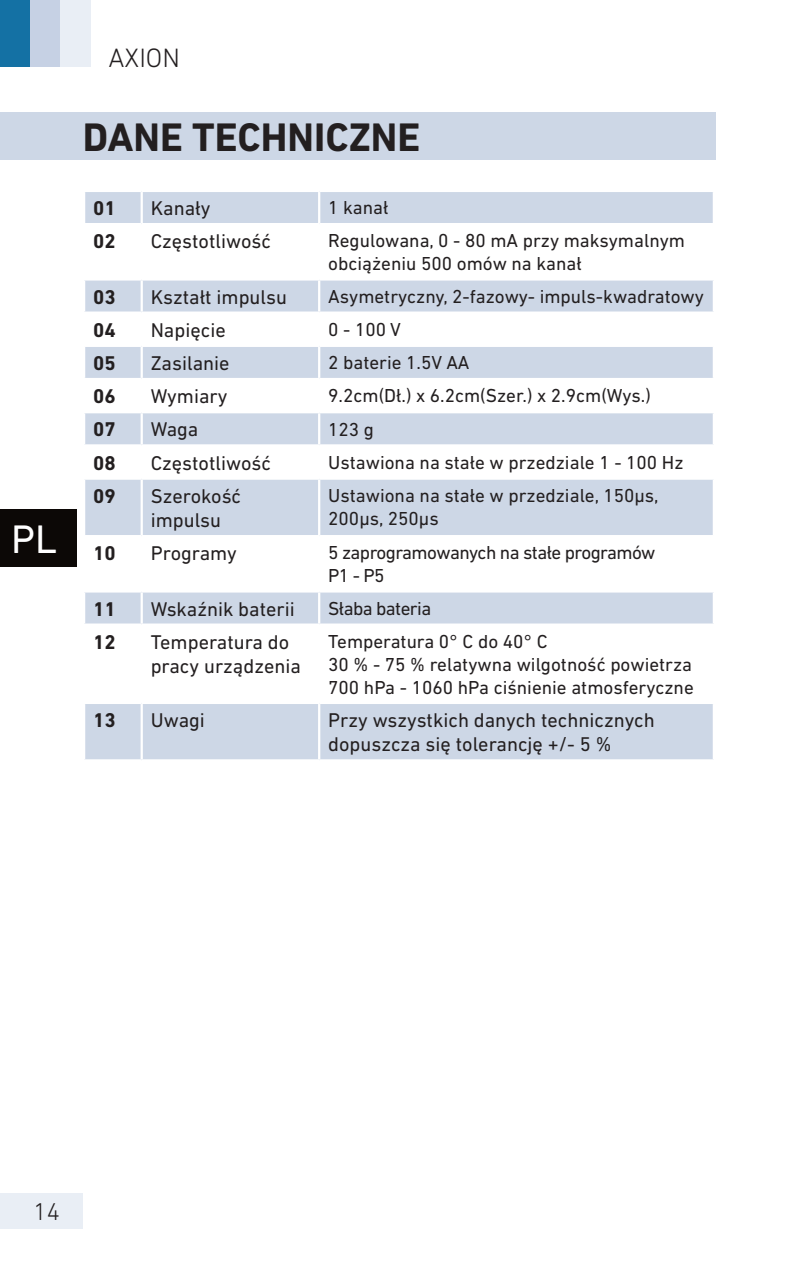
<style>
.page{position:relative;width:798px;height:1276px;background:#fff}
.page>*{position:absolute;margin:0;border:0;box-sizing:border-box;transform-origin:0 0}
.t1{font:700 40.5px "DIN Next LT Pro";color:#231f20}
.t2{font:40.5px "DIN Next LT Pro";color:#fff}
.t3{font:300 27px "DIN Next LT Pro";color:#231f20}
.t4{font:300 24.75px "DIN Next LT Pro";color:#231f20}
.t5{font:20.25px/24.3px "DIN Next LT Pro";color:#231f20}
.t6{font:700 20.25px "DIN Next LT Pro";color:#231f20}
.t7{font:19.12px/22.9px "DIN Next LT Pro";color:#231f20}
.t8{font:19.12px/22.9px "DIN Next LT Pro";letter-spacing:-.03em;color:#231f20}
</style>
<div class="page">
<div style="left:85px;top:192px;width:627px;height:31px;background:#cdd7e6"></div>
<svg style="left:85px;top:280px;width:627px;height:479px;fill:#ced8e6"></svg>
<hr style="left:140px;top:192px;width:3px;height:31px;background:#fff">
<hr style="left:318px;top:192px;width:2px;height:31px;background:#fff">
<hr style="left:140px;top:280px;width:3px;height:31px;background:#fff">
<hr style="left:318px;top:280px;width:2px;height:31px;background:#fff">
<hr style="left:83px;top:311px;width:59px;height:3px;background:#fff">
<hr style="left:142px;top:311px;width:177px;height:3px;background:#fff">
<hr style="left:140px;top:314px;width:3px;height:31px;background:#fff">
<hr style="left:319px;top:311px;width:395px;height:3px;background:#fff">
<hr style="left:318px;top:314px;width:2px;height:31px;background:#fff">
<hr style="left:140px;top:380px;width:3px;height:31px;background:#fff">
<hr style="left:318px;top:380px;width:2px;height:31px;background:#fff">
<hr style="left:140px;top:446px;width:3px;height:31px;background:#fff">
<hr style="left:318px;top:446px;width:2px;height:31px;background:#fff">
<hr style="left:140px;top:537px;width:3px;height:53px;background:#fff">
<hr style="left:318px;top:537px;width:2px;height:53px;background:#fff">
<hr style="left:140px;top:626px;width:3px;height:76px;background:#fff">
<hr style="left:318px;top:626px;width:2px;height:76px;background:#fff">
<hr style="left:83px;top:345px;width:59px;height:2px;background:#fff">
<hr style="left:83px;top:378px;width:59px;height:2px;background:#fff">
<hr style="left:142px;top:345px;width:177px;height:2px;background:#fff">
<hr style="left:140px;top:347px;width:3px;height:31px;background:#fff">
<hr style="left:142px;top:378px;width:177px;height:2px;background:#fff">
<hr style="left:319px;top:345px;width:395px;height:2px;background:#fff">
<hr style="left:318px;top:347px;width:2px;height:31px;background:#fff">
<hr style="left:319px;top:378px;width:395px;height:2px;background:#fff">
<hr style="left:142px;top:411px;width:177px;height:2px;background:#fff">
<hr style="left:142px;top:444px;width:177px;height:2px;background:#fff">
<hr style="left:319px;top:411px;width:395px;height:2px;background:#fff">
<hr style="left:318px;top:413px;width:2px;height:31px;background:#fff">
<hr style="left:319px;top:444px;width:395px;height:2px;background:#fff">
<hr style="left:83px;top:411px;width:59px;height:2px;background:#fff">
<hr style="left:140px;top:413px;width:3px;height:31px;background:#fff">
<hr style="left:83px;top:444px;width:59px;height:2px;background:#fff">
<hr style="left:83px;top:477px;width:59px;height:3px;background:#fff">
<hr style="left:83px;top:535px;width:59px;height:2px;background:#fff">
<hr style="left:142px;top:477px;width:177px;height:3px;background:#fff">
<hr style="left:140px;top:480px;width:3px;height:55px;background:#fff">
<hr style="left:142px;top:535px;width:177px;height:2px;background:#fff">
<hr style="left:319px;top:477px;width:395px;height:3px;background:#fff">
<hr style="left:318px;top:480px;width:2px;height:55px;background:#fff">
<hr style="left:319px;top:535px;width:395px;height:2px;background:#fff">
<hr style="left:83px;top:590px;width:59px;height:2px;background:#fff">
<hr style="left:83px;top:623px;width:59px;height:3px;background:#fff">
<hr style="left:140px;top:592px;width:3px;height:31px;background:#fff">
<hr style="left:142px;top:623px;width:177px;height:3px;background:#fff">
<hr style="left:319px;top:590px;width:395px;height:2px;background:#fff">
<hr style="left:318px;top:592px;width:2px;height:31px;background:#fff">
<hr style="left:319px;top:623px;width:395px;height:3px;background:#fff">
<hr style="left:83px;top:702px;width:59px;height:2px;background:#fff">
<hr style="left:142px;top:702px;width:177px;height:2px;background:#fff">
<hr style="left:140px;top:704px;width:3px;height:55px;background:#fff">
<hr style="left:319px;top:702px;width:395px;height:2px;background:#fff">
<hr style="left:318px;top:704px;width:2px;height:55px;background:#fff">
<hr style="left:142px;top:590px;width:177px;height:2px;background:#fff">
<div style="left:0;top:112px;width:714px;height:47px;background:#cdd7e6"></div>
<div style="left:0;top:1193px;width:83px;height:35px;background:#e9eef5"></div>
<div style="left:0;top:0;width:30px;height:67px;background:#1471a4"></div>
<div style="left:30px;top:0;width:31px;height:67px;background:#c6d1e4"></div>
<div style="left:61px;top:0;width:30px;height:67px;background:#e9eef5"></div>
<div style="left:0;top:509px;width:77px;height:57px;background:#0c0806"></div>
<h1 class="t2" style="left:11px;top:515px;width:47px">PL</h1>
<h2 class="t3" style="left:108px;top:42px;width:73px">AXION</h2>
<h1 class="t1" style="left:83px;top:113px;width:339px">DANE TECHNICZNE</h1>
<p class="t6" style="left:93px;top:196px;width:24px">01</p>
<p class="t5" style="left:151px;top:196px;width:61px">Kanały</p>
<p class="t7" style="left:328px;top:196px;width:62px">1 kanał</p>
<p class="t6" style="left:93px;top:230px;width:24px">02</p>
<p class="t5" style="left:151px;top:229px;width:122px">Częstotliwość</p>
<p class="t7" style="left:328px;top:229px;width:358px">Regulowana, 0 - 80 mA przy maksymalnym obciążeniu 500 omów na kanał</p>
<p class="t6" style="left:93px;top:285px;width:24px">03</p>
<p class="t5" style="left:151px;top:284px;width:138px">Kształt impulsu</p>
<p class="t7" style="left:328px;top:284px;width:377px">Asymetryczny, 2-fazowy- impuls-kwadratowy</p>
<p class="t6" style="left:93px;top:318px;width:24px">04</p>
<p class="t5" style="left:151px;top:317px;width:76px">Napięcie</p>
<p class="t7" style="left:328px;top:318px;width:74px">0 - 100 V</p>
<p class="t6" style="left:93px;top:351px;width:24px">05</p>
<p class="t5" style="left:151px;top:351px;width:80px">Zasilanie</p>
<p class="t7" style="left:328px;top:351px;width:143px">2 baterie 1.5V AA</p>
<p class="t6" style="left:93px;top:384px;width:24px">06</p>
<p class="t5" style="left:151px;top:384px;width:78px">Wymiary</p>
<p class="t7" style="left:328px;top:384px;width:324px">9.2cm(Dł.) x 6.2cm(Szer.) x 2.9cm(Wys.)</p>
<p class="t6" style="left:93px;top:418px;width:24px">07</p>
<p class="t5" style="left:151px;top:417px;width:49px">Waga</p>
<p class="t7" style="left:328px;top:417px;width:47px">123 g</p>
<p class="t6" style="left:93px;top:451px;width:24px">08</p>
<p class="t5" style="left:151px;top:450px;width:122px">Częstotliwość</p>
<p class="t7" style="left:328px;top:450px;width:357px">Ustawiona na stałe w przedziale 1 - 100 Hz</p>
<p class="t6" style="left:93px;top:484px;width:24px">09</p>
<p class="t5" style="left:151px;top:483px;width:92px">Szerokość impulsu</p>
<p class="t7" style="left:328px;top:484px;width:332px">Ustawiona na stałe w przedziale, 150μs,<br>200μs, 250μs</p>
<p class="t6" style="left:93px;top:541px;width:24px">10</p>
<p class="t5" style="left:151px;top:541px;width:88px">Programy</p>
<p class="t8" style="left:328px;top:541px;width:328px">5 zaprogramowanych na stałe programów<br>P1 - P5</p>
<p class="t6" style="left:93px;top:597px;width:24px">11</p>
<p class="t5" style="left:151px;top:596px;width:146px">Wskaźnik baterii</p>
<p class="t8" style="left:328px;top:596px;width:105px">Słaba bateria</p>
<p class="t6" style="left:93px;top:630px;width:24px">12</p>
<p class="t5" style="left:151px;top:629px;width:152px">Temperatura do pracy urządzenia</p>
<p class="t7" style="left:328px;top:630px;width:367px">Temperatura 0° C do 40° C<br>30 % - 75 % relatywna wilgotność powietrza<br>700 hPa - 1060 hPa ciśnienie atmosferyczne</p>
<p class="t6" style="left:93px;top:708px;width:24px">13</p>
<p class="t5" style="left:151px;top:708px;width:56px">Uwagi</p>
<p class="t5" style="left:328px;top:708px;width:328px">Przy wszystkich danych technicznych dopuszcza się tolerancję +/- 5 %</p>
<p class="t4" style="left:33px;top:1197px;width:28px">14</p>
</div>
